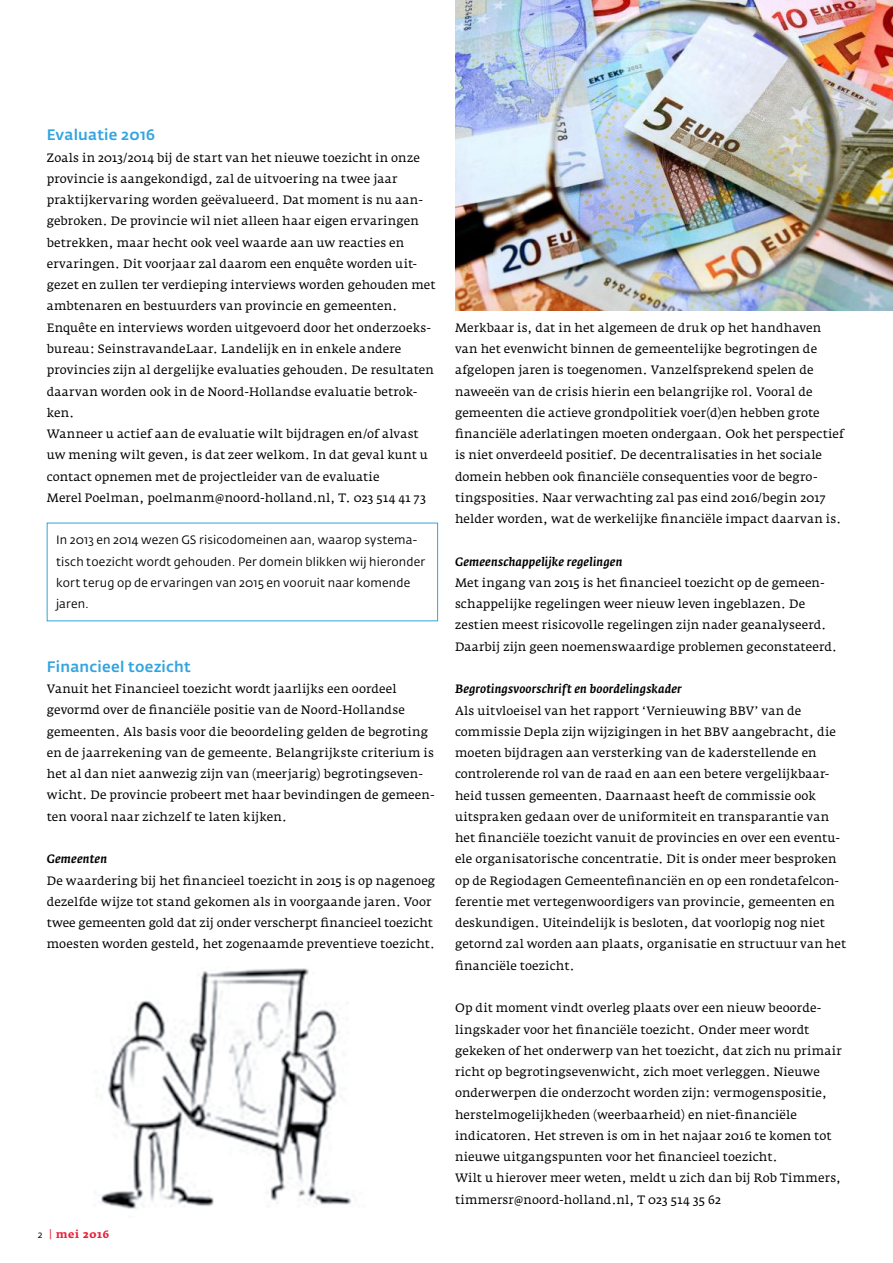
<style>
.page{position:relative;width:893px;height:1263px;background:#fff}
.page>*{position:absolute;margin:0;border:0;box-sizing:border-box;transform-origin:0 0}
.t1{font:500 15px "Fedra Sans Std";letter-spacing:.015em;color:#32a4df}
.t2{font:12px/21.3px "Fedra Serif A Std";letter-spacing:.01em;color:#000}
.t3{font:12px/21.3px "Fedra Sans Std";letter-spacing:.01em;color:#000}
.t4{font:italic 500 12px "Fedra Serif A Std";letter-spacing:.01em;color:#000}
.t5{font:700 10.5px "Fedra Serif A Std";letter-spacing:.06em;color:#e5233b}
.s1{font-family:"Fedra Sans Std";font-weight:400;font-size:9.75px;color:#000}
.s2{font-weight:600}
</style>
<div class="page">
<img style="left:101px;top:968px;width:251px;height:241px">
<img style="left:456px;top:0;width:437px;height:310px">
<p class="t1" style="left:47px;top:126px;width:110px">Evaluatie 2016</p>
<p class="t2" style="left:47px;top:147px;width:390px">Zoals in 2013/2014 bij de start van het nieuwe toezicht in onze provincie is aangekondigd, zal de uitvoering na twee jaar praktijkervaring worden geëvalueerd. Dat moment is nu aan&shy;gebroken. De provincie wil niet alleen haar eigen ervaringen betrekken, maar hecht ook veel waarde aan uw reacties en ervaringen. Dit voorjaar zal daarom een enquête worden uit&shy;gezet en zullen ter verdieping interviews worden gehouden met ambtenaren en bestuurders van provincie en gemeenten.<br>Enquête en interviews worden uitgevoerd door het onderzoeks&shy;bureau: SeinstravandeLaar. Landelijk en in enkele andere provincies zijn al dergelijke evaluaties gehouden. De resultaten daarvan worden ook in de Noord-Hollandse evaluatie betrok&shy;ken.<br>Wanneer u actief aan de evaluatie wilt bijdragen en/of alvast uw mening wilt geven, is dat zeer welkom. In dat geval kunt u contact opnemen met de projectleider van de evaluatie<br>Merel Poelman, poelmanm@noord-holland.nl, T. 023 514 41 73</p>
<p class="t3" style="left:56px;top:530px;width:371px">In 2013 en 2014 wezen GS risicodomeinen aan, waarop systema&shy;tisch toezicht wordt gehouden. Per domein blikken wij hieronder kort terug op de ervaringen van 2015 en vooruit naar komende jaren.</p>
<p class="t1" style="left:47px;top:657px;width:145px">Financieel toezicht</p>
<p class="t2" style="left:47px;top:678px;width:389px">Vanuit het Financieel toezicht wordt jaarlijks een oordeel gevormd over de financiële positie van de Noord-Hollandse gemeenten. Als basis voor die beoordeling gelden de begroting en de jaarrekening van de gemeente. Belangrijkste criterium is het al dan niet aanwezig zijn van (meerjarig) begrotingseven&shy;wicht. De provincie probeert met haar bevindingen de gemeen&shy;ten vooral naar zichzelf te laten kijken.</p>
<p class="t4" style="left:47px;top:852px;width:62px">Gemeenten</p>
<p class="t2" style="left:47px;top:870px;width:390px">De waardering bij het financieel toezicht in 2015 is op nagenoeg dezelfde wijze tot stand gekomen als in voorgaande jaren. Voor twee gemeenten gold dat zij onder verscherpt financieel toezicht moesten worden gesteld, het zogenaamde preventieve toezicht.</p>
<p class="t5" style="left:38px;top:1228px;width:73px"><span class="s1">2</span> <span class="s2">|</span> mei 2016</p>
<p class="t2" style="left:455px;top:317px;width:391px">Merkbaar is, dat in het algemeen de druk op het handhaven van het evenwicht binnen de gemeentelijke begrotingen de afgelopen jaren is toegenomen. Vanzelfsprekend spelen de naweeën van de crisis hierin een belangrijke rol. Vooral de gemeenten die actieve grondpolitiek voer(d)en hebben grote financiële aderlatingen moeten ondergaan. Ook het perspectief is niet onverdeeld positief. De decentralisaties in het sociale domein hebben ook financiële consequenties voor de begro&shy;tingsposities. Naar verwachting zal pas eind 2016/begin 2017 helder worden, wat de werkelijke financiële impact daarvan is.</p>
<p class="t4" style="left:455px;top:554px;width:169px">Gemeenschappelijke regelingen</p>
<p class="t2" style="left:455px;top:572px;width:384px">Met ingang van 2015 is het financieel toezicht op de gemeen&shy;schappelijke regelingen weer nieuw leven ingeblazen. De zestien meest risicovolle regelingen zijn nader geanalyseerd.<br>Daarbij zijn geen noemenswaardige problemen geconstateerd.</p>
<p class="t4" style="left:455px;top:682px;width:228px">Begrotingsvoorschrift en boordelingskader</p>
<p class="t2" style="left:455px;top:700px;width:393px">Als uitvloeisel van het rapport ‘Vernieuwing BBV’ van de commissie Depla zijn wijzigingen in het BBV aangebracht, die moeten bijdragen aan versterking van de kaderstellende en controlerende rol van de raad en aan een betere vergelijkbaar&shy;heid tussen gemeenten. Daarnaast heeft de commissie ook uitspraken gedaan over de uniformiteit en transparantie van het financiële toezicht vanuit de provincies en over een eventu&shy;ele organisatorische concentratie. Dit is onder meer besproken op de Regiodagen Gemeentefinanciën en op een rondetafelcon&shy;ferentie met vertegenwoordigers van provincie, gemeenten en deskundigen. Uiteindelijk is besloten, dat voorlopig nog niet getornd zal worden aan plaats, organisatie en structuur van het financiële toezicht.</p>
<p class="t2" style="left:455px;top:997px;width:388px">Op dit moment vindt overleg plaats over een nieuw beoorde&shy;lingskader voor het financiële toezicht. Onder meer wordt gekeken of het onderwerp van het toezicht, dat zich nu primair richt op begrotingsevenwicht, zich moet verleggen. Nieuwe onderwerpen die onderzocht worden zijn: vermogenspositie, herstelmogelijkheden (weerbaarheid) en niet-financiële indicatoren. Het streven is om in het najaar 2016 te komen tot nieuwe uitgangspunten voor het financieel toezicht.<br>Wilt u hierover meer weten, meldt u zich dan bij Rob Timmers, timmersr@noord-holland.nl, T 023 514 35 62</p>
</div>
